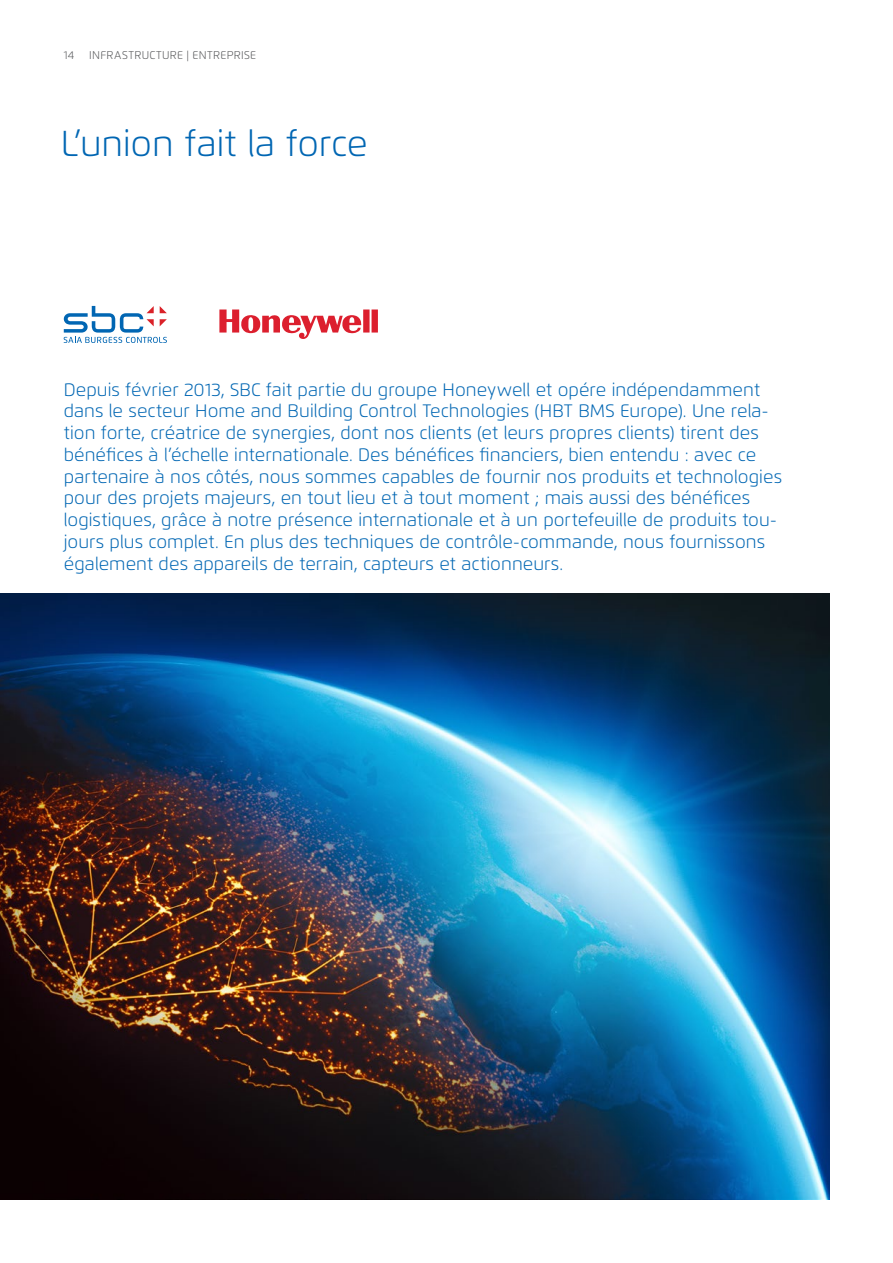
<style>
.page{position:relative;width:893px;height:1263px;background:#fff}
.page>*{position:absolute;margin:0;border:0;box-sizing:border-box;transform-origin:0 0}
.t1{font:300 36px "Flexo";letter-spacing:-.005em;color:#0166b3}
.t2{font:300 18px/21.8px "Flexo";color:#0166b3}
.t3{font:300 11.25px "Flexo";letter-spacing:.03em;color:#57585a}
</style>
<div class="page">
<img style="left:0;top:594px;width:829px;height:605px">
<svg style="left:63px;top:306px;width:104px;height:37px"></svg>
<svg style="left:219px;top:309px;width:159px;height:30px"></svg>
<p class="t3" style="left:64px;top:48px;width:12px">14</p>
<p class="t3" style="left:89px;top:48px;width:168px">INFRASTRUCTURE | ENTREPRISE</p>
<h1 class="t1" style="left:61px;top:122px;width:308px">L’union fait la force</h1>
<p class="t2" style="left:64px;top:379px;width:720px">Depuis février 2013, SBC fait partie du groupe Honeywell et opére indépendamment dans le secteur Home and Building Control Technologies (HBT BMS Europe). Une rela&shy;tion forte, créatrice de synergies, dont nos clients (et leurs propres clients) tirent des bénéfices à l’échelle internationale. Des bénéfices financiers, bien entendu : avec ce partenaire à nos côtés, nous sommes capables de fournir nos produits et technologies pour des projets majeurs, en tout lieu et à tout moment ; mais aussi des bénéfices logistiques, grâce à notre présence internationale et à un portefeuille de produits tou&shy;jours plus complet. En plus des techniques de contrôle-commande, nous fournissons également des appareils de terrain, capteurs et actionneurs.</p>
</div>
